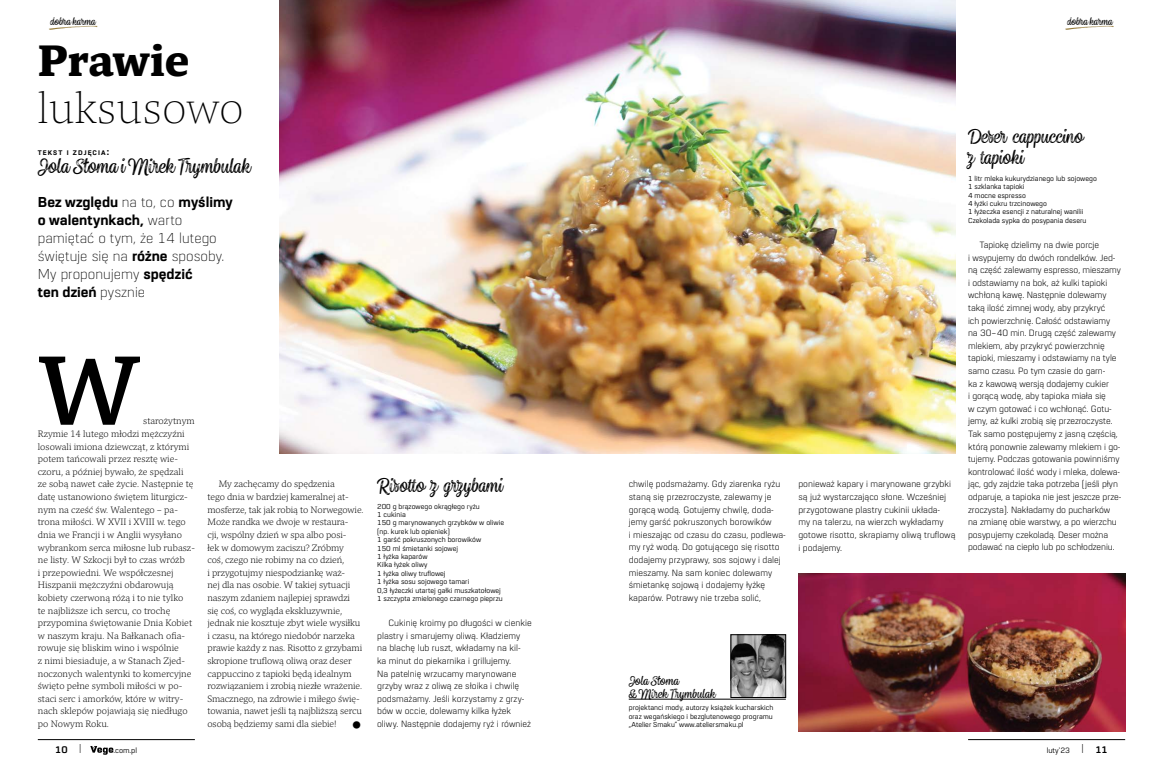
<style>
.page{position:relative;width:1163px;height:780px;background:#fff}
.page>*{position:absolute;margin:0;border:0;box-sizing:border-box;transform-origin:0 0}
.t1{font:600 100px "Mundo Serif";color:#000}
.t2{font:200 45px "Mundo Serif";color:#000}
.t3{font:700 45px "Mundo Serif";color:#000}
.t4{font:26px "Goodwater Print Brush";letter-spacing:-.005em;color:#000}
.t5{font:25px/21px "Goodwater Print Brush";letter-spacing:-.005em;color:#000}
.t6{font:700 24px "URW Dock";color:#000}
.t7{font:16px/12.6px "Goodwater Print Brush";color:#000}
.t8{font:200 15px/18px "URW Dock";color:#000}
.t9{font:13.5px "Goodwater Print Brush";color:#000}
.t10{font:700 10px "URW Dock";color:#000}
.t11{font:300 9.5px/12.6px "URW Dock";color:#000}
.t12{font:300 9.5px/12.6px "Mundo Serif";letter-spacing:-.01em;color:#000}
.t13{font:8px "URW Dock";color:#000}
.t14{font:7.5px/8.4px "URW Dock";color:#000}
.t15{font:800 7px "URW Dock";letter-spacing:.145em;color:#000}
.s1{font-family:"Northwell Swash";font-size:24.3px;color:#967c3b}
.s2{font-size:10px}
.s3{font-weight:800}
.s4{font-weight:300}
.s5{font-weight:700;font-size:10px}
</style>
<div class="page">
<img style="left:280px;top:0;width:675px;height:454px">
<hr style="left:628px;top:699px;width:157px;height:1px;background:#000">
<img style="left:732px;top:636px;width:51px;height:59px">
<div style="left:730px;top:634px;width:55px;height:63px;border:1px solid #000"></div>
<img style="left:798px;top:573px;width:326px;height:158px">
<hr style="left:967px;top:739px;width:157px;height:1px;background:#000">
<hr style="left:38px;top:739px;width:157px;height:1px;background:#000">
<svg style="left:90px;top:746px;width:23px;height:8px"></svg>
<h3 class="t9" style="left:47px;top:14px;width:53px"><span class="s1">i</span>dobra karma</h3>
<h3 class="t9" style="left:1063px;top:14px;width:53px"><span class="s1">i</span>dobra karma</h3>
<h2 class="t3" style="left:38px;top:28px;width:153px">Prawie</h2>
<h2 class="t2" style="left:38px;top:78px;width:207px">luksusowo</h2>
<p class="t15" style="left:38px;top:148px;width:73px">TEKST I ZDJĘCIA<span class="s2">:</span></p>
<h3 class="t4" style="left:38px;top:152px;width:214px">Jola Słoma iMirek Trymbulak</h3>
<h3 class="t8" style="left:38px;top:192px;width:196px"><span class="s3">Bez względu</span> na to, co <span class="s3">myślimy o walentynkach,</span> warto pamiętać o tym, że 14 lutego świętuje się na <span class="s3">różne</span> sposoby.<br>My proponujemy <span class="s3">spędzić<br>ten dzień</span> pysznie</h3>
<h1 class="t1" style="left:38px;top:321px;width:104px">W</h1>
<p class="t12" style="left:38px;top:414px;width:158px;text-indent:105px">starożytnym Rzymie 14 lutego młodzi mężczyźni losowali imiona dziewcząt, z którymi potem tańcowali przez resztę wie&shy;czoru, a później bywało, że spędzali ze sobą nawet całe życie. Następnie tę datę ustanowiono świętem liturgicz&shy;nym na cześć św. Walentego – pa&shy;trona miłości. W XVII i XVIII w. tego dnia we Francji i w Anglii wysyłano wybrankom serca miłosne lub rubasz&shy;ne listy. W Szkocji był to czas wróżb<br>i przepowiedni. We współczesnej Hiszpanii mężczyźni obdarowują kobiety czerwoną różą i to nie tylko<br>te najbliższe ich sercu, co trochę przypomina świętowanie Dnia Kobiet w naszym kraju. Na Bałkanach ofia&shy;rowuje się bliskim wino i wspólnie<br>z nimi biesiaduje, a w Stanach Zjed&shy;noczonych walentynki to komercyjne święto pełne symboli miłości w po&shy;staci serc i amorków, które w witry&shy;nach sklepów pojawiają się niedługo po Nowym Roku.</p>
<p class="t12" style="left:207px;top:477px;width:158px;text-indent:11px">My zachęcamy do spędzenia<br>tego dnia w bardziej kameralnej at&shy;mosferze, tak jak robią to Norwegowie.<br>Może randka we dwoje w restaura-<br>cji, wspólny dzień w spa albo posi-<br>łek w domowym zaciszu? Zróbmy<br>coś, czego nie robimy na co dzień,<br>i przygotujmy niespodziankę waż-<br>nej dla nas osobie. W takiej sytuacji naszym zdaniem najlepiej sprawdzi się coś, co wygląda ekskluzywnie, jednak nie kosztuje zbyt wiele wysiłku i czasu, na którego niedobór narzeka prawie każdy z nas. Risotto z grzybami skropione truflową oliwą oraz deser cappuccino z tapioki będą idealnym rozwiązaniem i zrobią niezłe wrażenie.<br>Smacznego, na zdrowie i miłego świę&shy;towania, nawet jeśli tą najbliższą sercu osobą będziemy sami dla siebie!</p>
<h3 class="t6" style="left:349px;top:709px;width:17px">•</h3>
<h3 class="t5" style="left:377px;top:474px;width:128px">Risotto z grzybami</h3>
<p class="t14" style="left:377px;top:501px;width:128px">200 g brązowego okrągłego ryżu<br>1 cukinia<br>150 g marynowanych grzybków w oliwie (np. kurek lub opieniek)<br>1 garść pokruszonych borowików<br>150 ml śmietanki sojowej<br>1 łyżka kaparów<br>Kilka łyżek oliwy<br>1 łyżka oliwy truflowej<br>1 łyżka sosu sojowego tamari<br>0,3 łyżeczki utartej gałki muszkatołowej<br>1 szczypta zmielonego czarnego pieprzu</p>
<p class="t11" style="left:377px;top:616px;width:156px;text-indent:11px">Cukinię kroimy po długości w cienkie plastry i smarujemy oliwą. Kładziemy na blachę lub ruszt, wkładamy na kil&shy;ka minut do piekarnika i grillujemy.<br>Na patelnię wrzucamy marynowane grzyby wraz z oliwą ze słoika i chwilę podsmażamy. Jeśli korzystamy z grzy&shy;bów w occie, dolewamy kilka łyżek oliwy. Następnie dodajemy ryż i również</p>
<p class="t11" style="left:628px;top:477px;width:158px">chwilę podsmażamy. Gdy ziarenka ryżu staną się przezroczyste, zalewamy je gorącą wodą. Gotujemy chwilę, doda&shy;jemy garść pokruszonych borowików<br>i mieszając od czasu do czasu, podlewa&shy;my ryż wodą. Do gotującego się risotto dodajemy przyprawy, sos sojowy i dalej mieszamy. Na sam koniec dolewamy śmietankę sojową i dodajemy łyżkę kaparów. Potrawy nie trzeba solić,</p>
<p class="t11" style="left:798px;top:477px;width:158px">ponieważ kapary i marynowane grzybki są już wystarczająco słone. Wcześniej przygotowane plastry cukinii układa-<br>my na talerzu, na wierzch wykładamy gotowe risotto, skrapiamy oliwą truflową i podajemy.</p>
<h3 class="t5" style="left:967px;top:126px;width:117px">Deser cappuccino z tapioki</h3>
<p class="t14" style="left:967px;top:174px;width:130px">1 litr mleka kukurydzianego lub sojowego<br>1 szklanka tapioki<br>4 mocne espresso<br>4 łyżki cukru trzcinowego<br>1 łyżeczka esencji z naturalnej wanilii<br>Czekolada sypka do posypania deseru</p>
<p class="t11" style="left:967px;top:238px;width:155px;text-indent:11px">Tapiokę dzielimy na dwie porcje<br>i wsypujemy do dwóch rondelków. Jed&shy;ną część zalewamy espresso, mieszamy i odstawiamy na bok, aż kulki tapioki wchłoną kawę. Następnie dolewamy taką ilość zimnej wody, aby przykryć<br>ich powierzchnię. Całość odstawiamy na 30–40 min. Drugą część zalewamy mlekiem, aby przykryć powierzchnię tapioki, mieszamy i odstawiamy na tyle samo czasu. Po tym czasie do garn-<br>ka z kawową wersją dodajemy cukier<br>i gorącą wodę, aby tapioka miała się<br>w czym gotować i co wchłonąć. Gotu&shy;jemy, aż kulki zrobią się przezroczyste.<br>Tak samo postępujemy z jasną częścią, którą ponownie zalewamy mlekiem i go&shy;tujemy. Podczas gotowania powinniśmy kontrolować ilość wody i mleka, dolewa&shy;jąc, gdy zajdzie taka potrzeba (jeśli płyn odparuje, a tapioka nie jest jeszcze prze&shy;zroczysta). Nakładamy do pucharków na zmianę obie warstwy, a po wierzchu posypujemy czekoladą. Deser można podawać na ciepło lub po schłodzeniu.</p>
<h3 class="t7" style="left:628px;top:674px;width:89px">Jola Słoma<br>&amp; Mirek Trymbulak</h3>
<p class="t14" style="left:628px;top:703px;width:146px;text-align:justify">projektanci mody, autorzy książek kucharskich oraz wegańskiego i bezglutenowego programu „Atelier Smaku” www.ateliersmaku.pl</p>
<p class="t10" style="left:55px;top:742px;width:29px">10 <span class="s4">|</span></p>
<p class="t13" style="left:113px;top:744px;width:25px">.com.pl</p>
<p class="t13" style="left:1046px;top:744px;width:63px">luty'23 <sup>|</sup> <span class="s5">11</span></p>
</div>
